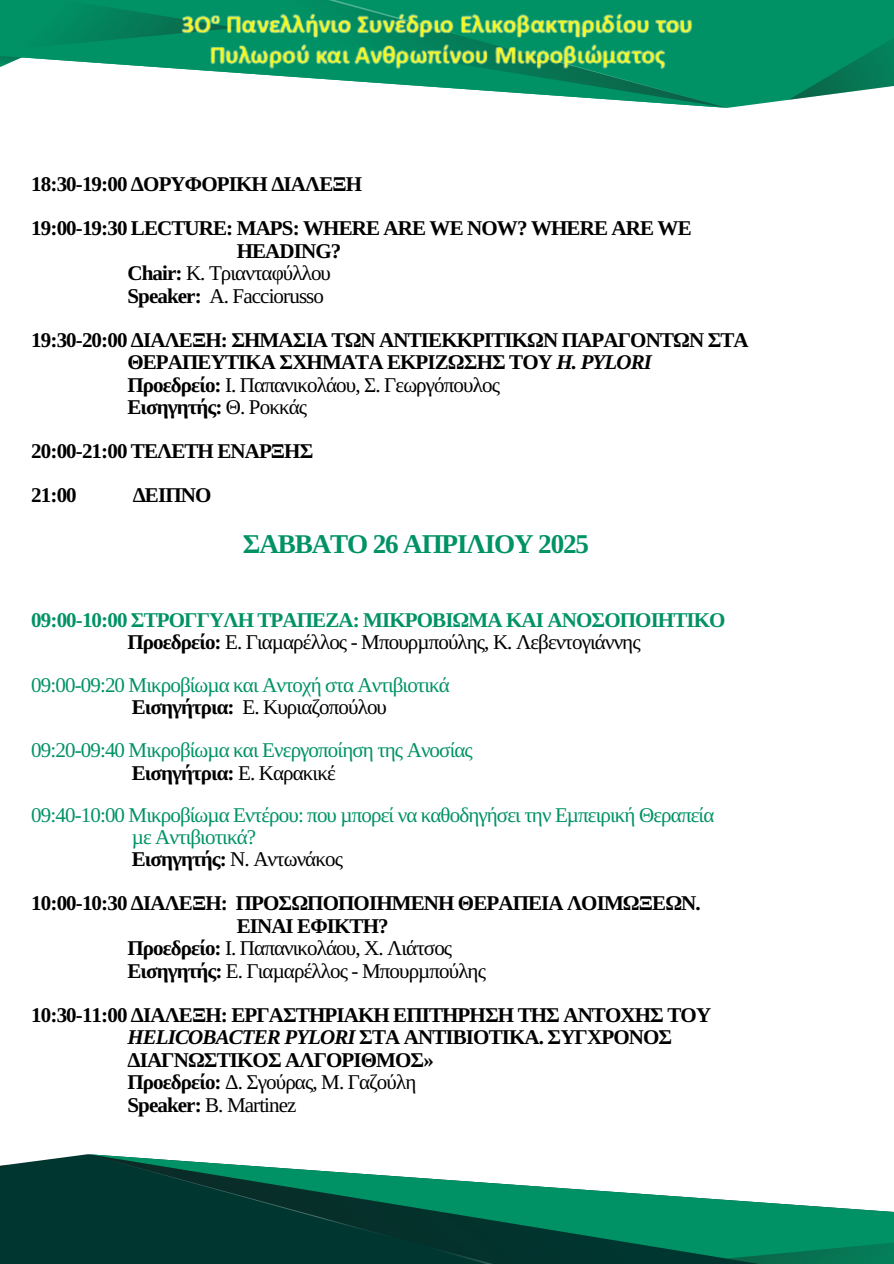
<style>
.page{position:relative;width:894px;height:1264px;background:#fff}
.page>*{position:absolute;margin:0;border:0;box-sizing:border-box;transform-origin:0 0}
.t1{font:700 27.15px "Libra Serif Modern";letter-spacing:-.04em;color:#009265}
.t2{font:700 21px/22.5px "Libra Serif Modern";letter-spacing:-.04em;color:#000}
.t3{font:21px "Libra Serif Modern";letter-spacing:-.04em;color:#000}
.t4{font:21px "Libra Serif Modern";letter-spacing:-.04em;color:#009265}
.t5{font:700 21px "Libra Serif Modern";letter-spacing:-.04em;color:#009265}
.s1{font-weight:700}
.s2{font-style:italic}
.s3{font-weight:400}
</style>
<div class="page">
<div style="left:727px;top:0;width:61px;height:108px;background:#009265"></div>
<svg style="left:0;top:0;width:167px;height:68px"></svg>
<svg style="left:788px;top:0;width:105px;height:100px"></svg>
<svg style="left:328px;top:0;width:399px;height:108px"></svg>
<div style="left:8px;top:1154px;width:80px;height:109px;background:#003630"></div>
<svg style="left:607px;top:1191px;width:286px;height:72px;fill:#009265"></svg>
<svg style="left:726px;top:1224px;width:167px;height:39px"></svg>
<svg style="left:0;top:1164px;width:8px;height:99px"></svg>
<svg style="left:88px;top:1154px;width:519px;height:109px;fill:#003630"></svg>
<img style="left:167px;top:0;width:541px;height:76px">
<p class="t2" style="left:31px;top:173px;width:332px">18:30-19:00 ΔΟΡΥΦΟΡΙΚΗ ΔΙΑΛΕΞΗ</p>
<p class="t2" style="left:31px;top:217px;width:661px">19:00-19:30 LECTURE: MAPS: WHERE ARE WE NOW? WHERE ARE WE</p>
<p class="t2" style="left:236px;top:239px;width:106px">HEADING?</p>
<p class="t3" style="left:127px;top:262px;width:205px"><span class="s1">Chair:</span> Κ. Τριανταφύλλου</p>
<p class="t3" style="left:127px;top:285px;width:198px"><span class="s1">Speaker:</span> Α. Facciorusso</p>
<h2 class="t2" style="left:127px;top:328px;width:622px;text-indent:-96px">19:30-20:00 ΔΙΑΛΕΞΗ: ΣΗΜΑΣΙΑ ΤΩΝ ΑΝΤΙΕΚΚΡΙΤΙΚΩΝ ΠΑΡΑΓΟΝΤΩΝ ΣΤΑ ΘΕΡΑΠΕΥΤΙΚΑ ΣΧΗΜΑΤΑ ΕΚΡΙΖΩΣΗΣ ΤΟΥ <span class="s2">Η. PYLORI </span>Προεδρείο: <span class="s3">I. Παπανικολάου, Σ. Γεωργόπουλος<br></span>Εισηγητής: <span class="s3">Θ. Ροκκάς</span></h2>
<h3 class="t2" style="left:31px;top:439px;width:283px">20:00-21:00 ΤΕΛΕΤΗ ΕΝΑΡΞΗΣ</h3>
<p class="t2" style="left:31px;top:483px;width:47px">21:00</p>
<p class="t2" style="left:133px;top:483px;width:80px">ΔΕΙΠΝΟ</p>
<p class="t1" style="left:243px;top:528px;width:348px">ΣΑΒΒΑΤΟ 26 ΑΠΡΙΛΙΟΥ 2025</p>
<p class="t5" style="left:31px;top:607px;width:695px">09:00-10:00 ΣΤΡΟΓΓΥΛΗ ΤΡΑΠΕΖΑ: ΜΙΚΡΟΒΙΩΜΑ ΚΑΙ ΑΝΟΣΟΠΟΙΗΤΙΚΟ</p>
<p class="t3" style="left:127px;top:631px;width:514px"><span class="s1">Προεδρείο:</span> Ε. Γιαμαρέλλος - Μπουρμπούλης, Κ. Λεβεντογιάννης</p>
<h2 class="t4" style="left:31px;top:673px;width:420px">09:00-09:20 Μικροβίωμα και Αντοχή στα Αντιβιοτικά</h2>
<h2 class="t3" style="left:132px;top:696px;width:257px"><span class="s1">Εισηγήτρια:</span> Ε. Κυριαζοπούλου</h2>
<h1 class="t4" style="left:31px;top:739px;width:443px">09:20-09:40 Μικροβίωμα και Ενεργοποίηση της Ανοσίας</h1>
<p class="t2" style="left:132px;top:761px;width:205px">Εισηγήτρια: <span class="s3">Ε. Καρακικέ</span></p>
<p class="t4" style="left:31px;top:804px;width:684px">09:40-10:00 Μικροβίωμα Εντέρου: που μπορεί να καθοδηγήσει την Εμπειρική Θεραπεία</p>
<p class="t4" style="left:132px;top:825px;width:126px">με Αντιβιοτικά?</p>
<p class="t3" style="left:132px;top:848px;width:213px"><span class="s1">Εισηγητής:</span> Ν. Αντωνάκος</p>
<p class="t2" style="left:31px;top:891px;width:670px">10:00-10:30 ΔΙΑΛΕΞΗ: ΠΡΟΣΩΠΟΠΟΙΗΜΕΝΗ ΘΕΡΑΠΕΙΑ ΛΟΙΜΩΞΕΩΝ.</p>
<p class="t2" style="left:236px;top:914px;width:153px">ΕΙΝΑΙ ΕΦΙΚΤΗ?</p>
<p class="t3" style="left:127px;top:937px;width:326px"><span class="s1">Προεδρείο:</span> Ι. Παπανικολάου, Χ. Λιάτσος</p>
<p class="t3" style="left:127px;top:959px;width:360px"><span class="s1">Εισηγητής:</span> Ε. Γιαμαρέλλος - Μπουρμπούλης</p>
<p class="t2" style="left:31px;top:1003px;width:681px">10:30-11:00 ΔΙΑΛΕΞΗ: ΕΡΓΑΣΤΗΡΙΑΚΗ ΕΠΙΤΗΡΗΣΗ ΤΗΣ ΑΝΤΟΧΗΣ ΤΟΥ</p>
<p class="t2" style="left:127px;top:1025px;width:546px"><span class="s2">HELICOBACTER PYLORI</span> ΣΤΑ ΑΝΤΙΒΙΟΤΙΚΑ. ΣΥΓΧΡΟΝΟΣ</p>
<p class="t2" style="left:127px;top:1048px;width:308px">ΔΙΑΓΝΩΣΤΙΚΟΣ ΑΛΓΟΡΙΘΜΟΣ»</p>
<p class="t3" style="left:127px;top:1071px;width:290px"><span class="s1">Προεδρείο:</span> Δ. Σγούρας, Μ. Γαζούλη</p>
<p class="t3" style="left:127px;top:1093px;width:171px"><span class="s1">Speaker:</span> B. Martinez</p>
</div>
